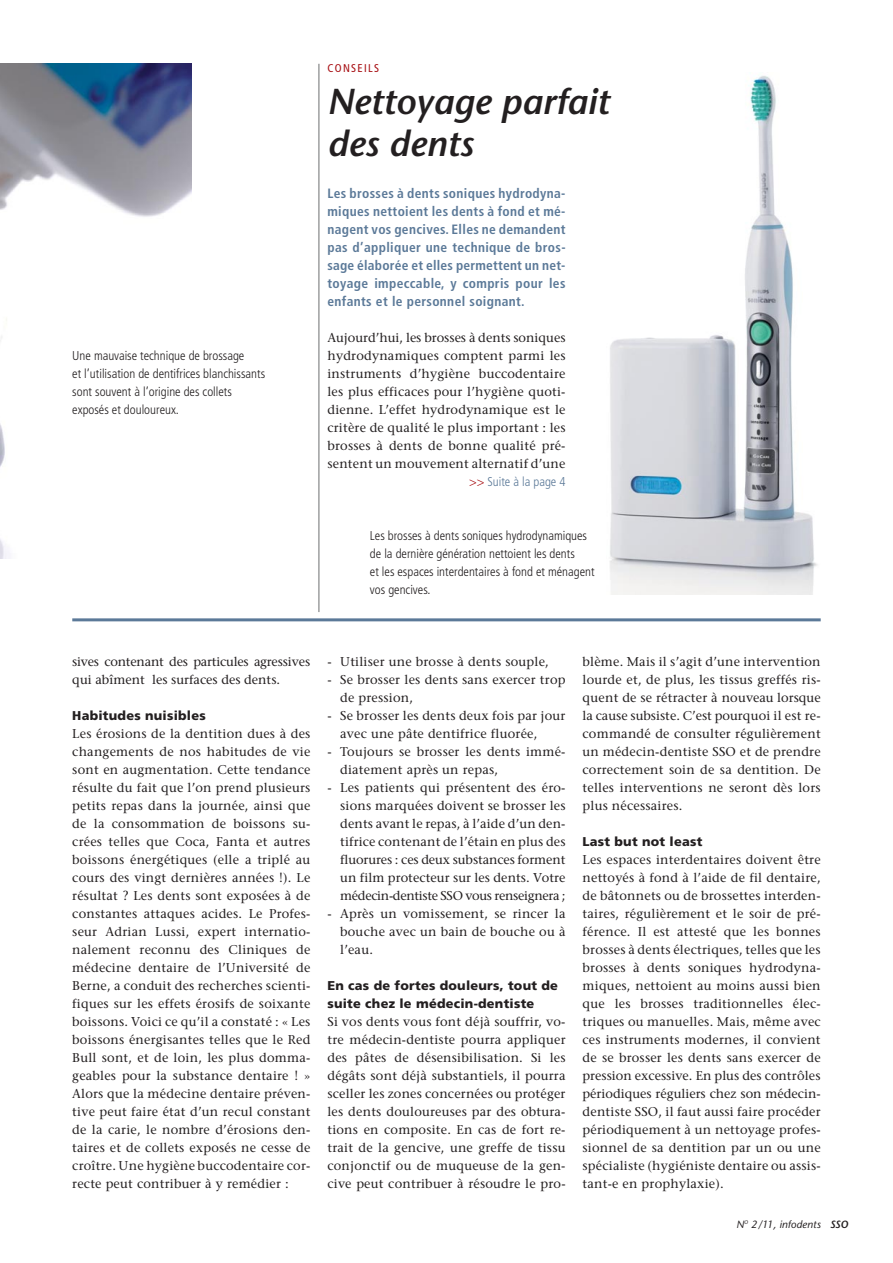
<style>
.page{position:relative;width:893px;height:1263px;background:#fff}
.page>*{position:absolute;margin:0;border:0;box-sizing:border-box;transform-origin:0 0}
.t1{font:italic 600 36px/42px "Stone Sans";color:#231f20}
.t2{font:700 condensed 13.5px/18px "Frutiger";letter-spacing:.025em;color:#5b7998;text-align:justify}
.t3{font:12.75px/18px "Stone Serif";letter-spacing:.015em;color:#231f20;text-align:justify}
.t4{font:300 condensed 12.75px/18px "Frutiger";color:#231f20}
.t5{font:900 12.75px/18px "Frutiger";letter-spacing:.02em;color:#231f20}
.t6{font:12.75px/18px "Stone Serif";letter-spacing:-.015em;color:#231f20}
.t7{font:300 condensed 12.75px "Frutiger";color:#5b7998}
.t8{font:condensed 11.25px "Frutiger";letter-spacing:.12em;color:#a70e12}
.t9{font:italic 10.5px "Stone Sans";letter-spacing:.01em;color:#231f20}
.s1{color:#a70e12}
.s2{font-weight:600}
</style>
<div class="page">
<img style="left:0;top:64px;width:191px;height:494px">
<hr style="left:319px;top:64px;width:1px;height:548px;background:#6d6e70">
<img style="left:610px;top:76px;width:208px;height:518px">
<hr style="left:72px;top:618px;width:749px;height:3px;background:#5b7998">
<p class="t4" style="left:72px;top:348px;width:194px">Une mauvaise technique de brossage<br>et l’utilisation de dentifrices blanchissants sont souvent à l’origine des collets exposés et douloureux.</p>
<p class="t8" style="left:327px;top:64px;width:53px">CONSEILS</p>
<h1 class="t1" style="left:327px;top:84px;width:283px">Nettoyage parfait des dents</h1>
<p class="t2" style="left:327px;top:185px;width:240px">Les brosses à dents soniques hydrodyna&shy;miques nettoient les dents à fond et mé&shy;nagent vos gencives. Elles ne demandent pas d’appliquer une technique de bros&shy;sage élaborée et elles permettent un net&shy;toyage impeccable, y compris pour les enfants et le personnel soignant.</p>
<p class="t3" style="left:327px;top:330px;width:240px">Aujourd’hui, les brosses à dents soniques hydrodynamiques comptent parmi les instruments d’hygiène buccodentaire les plus efficaces pour l’hygiène quoti&shy;dienne. L’effet hydrodynamique est le critère de qualité le plus important : les brosses à dents de bonne qualité pré&shy;sentent un mouvement alternatif d’une</p>
<p class="t7" style="left:469px;top:476px;width:98px"><span class="s1">&gt;&gt;</span> Suite à la page 4</p>
<p class="t4" style="left:370px;top:528px;width:226px">Les brosses à dents soniques hydrodynamiques de la dernière génération nettoient les dents<br>et les espaces interdentaires à fond et ménagent vos gencives.</p>
<p class="t6" style="left:72px;top:654px;width:240px">sives contenant des particules agressives qui abîment les surfaces des dents.</p>
<p class="t5" style="left:72px;top:708px;width:135px">Habitudes nuisibles</p>
<p class="t3" style="left:72px;top:726px;width:240px">Les érosions de la dentition dues à des changements de nos habitudes de vie sont en augmentation. Cette tendance résulte du fait que l’on prend plusieurs petits repas dans la journée, ainsi que de la consommation de boissons su&shy;crées telles que Coca, Fanta et autres boissons énergétiques (elle a triplé au cours des vingt dernières années !). Le résultat ? Les dents sont exposées à de constantes attaques acides. Le Profes&shy;seur Adrian Lussi, expert internatio&shy;nalement reconnu des Cliniques de médecine dentaire de l’Université de Berne, a conduit des recherches scienti&shy;fiques sur les effets érosifs de soixante boissons. Voici ce qu’il a constaté : « Les boissons énergisantes telles que le Red Bull sont, et de loin, les plus domma&shy;geables pour la substance dentaire ! » Alors que la médecine dentaire préven&shy;tive peut faire état d’un recul constant de la carie, le nombre d’érosions den&shy;taires et de collets exposés ne cesse de croître. Une hygiène buccodentaire cor&shy;recte peut contribuer à y remédier :</p>
<p class="t3" style="left:327px;top:654px;width:223px">- Utiliser une brosse à dents souple,</p>
<p class="t3" style="left:340px;top:672px;width:227px;text-indent:-13px">- Se brosser les dents sans exercer trop de pression,</p>
<p class="t3" style="left:340px;top:708px;width:227px;text-indent:-13px">- Se brosser les dents deux fois par jour avec une pâte dentifrice fluorée,</p>
<p class="t3" style="left:340px;top:744px;width:227px;text-indent:-13px">- Toujours se brosser les dents immé&shy;diatement après un repas,</p>
<p class="t3" style="left:340px;top:780px;width:227px;text-indent:-13px">- Les patients qui présentent des éro&shy;sions marquées doivent se brosser les dents avant le repas, à l’aide d’un den&shy;tifrice contenant de l’étain en plus des fluorures : ces deux substances forment un film protecteur sur les dents. Votre médecin-dentiste SSO vous renseignera ;</p>
<p class="t3" style="left:340px;top:906px;width:227px;text-indent:-13px">- Après un vomissement, se rincer la bouche avec un bain de bouche ou à l’eau.</p>
<p class="t5" style="left:327px;top:978px;width:232px">En cas de fortes douleurs, tout de suite chez le médecin-dentiste</p>
<p class="t3" style="left:327px;top:1014px;width:240px">Si vos dents vous font déjà souffrir, vo&shy;tre médecin-dentiste pourra appliquer des pâtes de désensibilisation. Si les dégâts sont déjà substantiels, il pourra sceller les zones concernées ou protéger les dents douloureuses par des obtura&shy;tions en composite. En cas de fort re&shy;trait de la gencive, une greffe de tissu conjonctif ou de muqueuse de la gen&shy;cive peut contribuer à résoudre le pro-</p>
<p class="t3" style="left:583px;top:654px;width:240px">blème. Mais il s’agit d’une intervention lourde et, de plus, les tissus greffés ris&shy;quent de se rétracter à nouveau lorsque la cause subsiste. C’est pourquoi il est re&shy;commandé de consulter régulièrement un médecin-dentiste SSO et de prendre correctement soin de sa dentition. De telles interventions ne seront dès lors plus nécessaires.</p>
<p class="t5" style="left:583px;top:834px;width:121px">Last but not least</p>
<p class="t3" style="left:583px;top:852px;width:240px">Les espaces interdentaires doivent être nettoyés à fond à l’aide de fil dentaire, de bâtonnets ou de brossettes interden&shy;taires, régulièrement et le soir de pré&shy;férence. Il est attesté que les bonnes brosses à dents électriques, telles que les brosses à dents soniques hydrodyna&shy;miques, nettoient au moins aussi bien que les brosses traditionnelles élec&shy;triques ou manuelles. Mais, même avec ces instruments modernes, il convient de se brosser les dents sans exercer de pression excessive. En plus des contrôles périodiques réguliers chez son médecin&shy;dentiste SSO, il faut aussi faire procéder périodiquement à un nettoyage profes&shy;sionnel de sa dentition par un ou une spécialiste (hygiéniste dentaire ou assis&shy;tant-e en prophylaxie).</p>
<p class="t9" style="left:736px;top:1220px;width:113px">N<sup>O</sup> 2/11, infodents <span class="s2">SSO</span></p>
</div>
